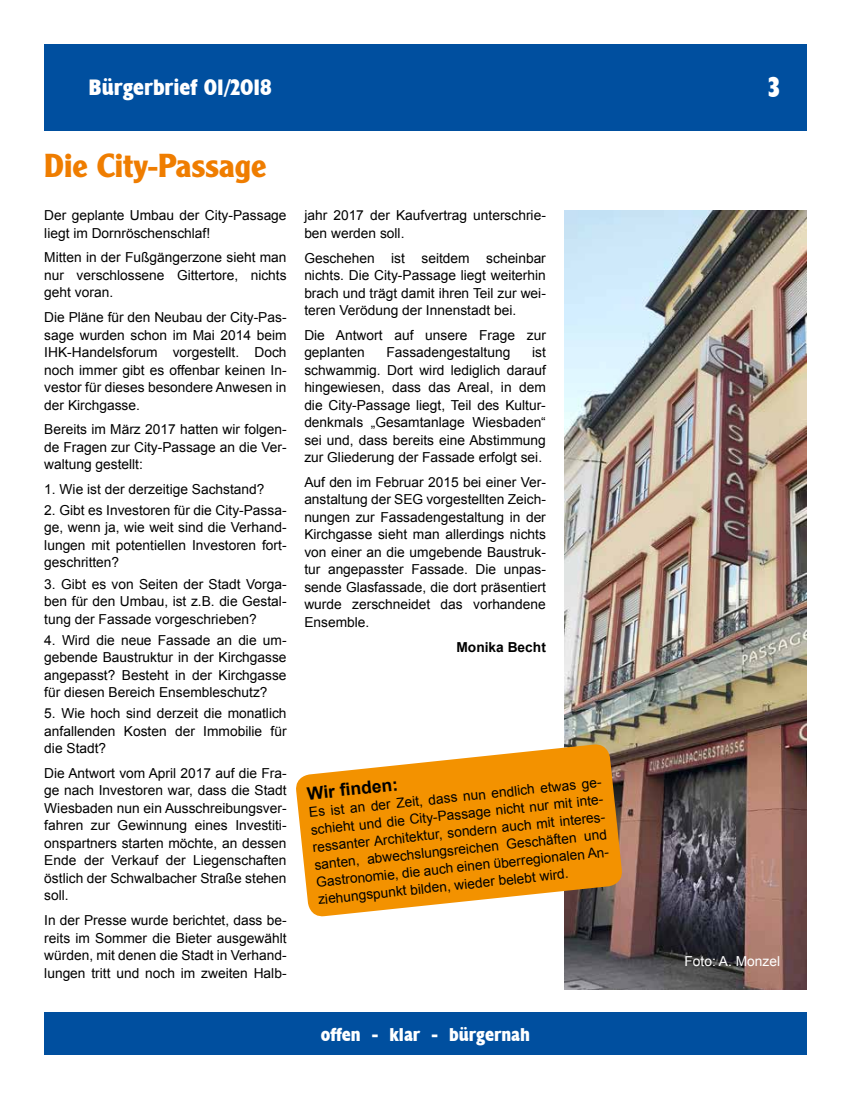
<style>
.page{position:relative;width:851px;height:1099px;background:#fff}
.page>*{position:absolute;margin:0;border:0;box-sizing:border-box;transform-origin:0 0}
.t1{font:700 32.5px "Clearface Gothic LT Std";color:#ef7d00}
.t2{font:700 condensed 28.75px "Humanist 521 BT Xtra";color:#fff}
.t3{font:700 condensed 22.5px "Humanist 521 BT Xtra";color:#fff}
.t4{font:700 condensed 18.75px "Humanist 521 BT Xtra";color:#fff}
.t5{font:700 17.5px "Arial";color:#000}
.t6{font:13.75px/17.5px "Arial";color:#000;text-align:justify}
.t7{font:13.75px "Arial";color:#fff}
.t8{font:700 13.75px "Arial";color:#000}
</style>
<div class="page">
<div style="left:44px;top:44px;width:762px;height:87px;background:#004f9f"></div>
<img style="left:564px;top:210px;width:242px;height:779px">
<svg style="left:296px;top:743px;width:327px;height:174px;fill:#f39200"></svg>
<div style="left:44px;top:1012px;width:762px;height:42px;background:#004f9f"></div>
<h3 class="t3" style="left:89px;top:73px;width:184px">Bürgerbrief 01/2018</h3>
<h2 class="t2" style="left:768px;top:69px;width:13px">3</h2>
<h1 class="t1" style="left:44px;top:146px;width:223px">Die City-Passage</h1>
<p class="t6" style="left:44px;top:207px;width:244px">Der geplante Umbau der City-Passage liegt im Dornröschenschlaf!</p>
<p class="t6" style="left:44px;top:249px;width:244px">Mitten in der Fußgängerzone sieht man nur verschlossene Gittertore, nichts geht voran.</p>
<p class="t6" style="left:44px;top:308px;width:244px">Die Pläne für den Neubau der City-Pas&shy;sage wurden schon im Mai 2014 beim IHK-Handelsforum vorgestellt. Doch noch immer gibt es offenbar keinen In&shy;vestor für dieses besondere Anwesen in der Kirchgasse.</p>
<p class="t6" style="left:44px;top:421px;width:244px">Bereits im März 2017 hatten wir folgen&shy;de Fragen zur City-Passage an die Ver&shy;waltung gestellt:</p>
<p class="t6" style="left:44px;top:480px;width:222px">1. Wie ist der derzeitige Sachstand?</p>
<p class="t6" style="left:44px;top:501px;width:244px">2. Gibt es Investoren für die City-Passa&shy;ge, wenn ja, wie weit sind die Verhand&shy;lungen mit potentiellen Investoren fort&shy;geschritten?</p>
<p class="t6" style="left:44px;top:575px;width:244px">3. Gibt es von Seiten der Stadt Vorga&shy;ben für den Umbau, ist z.B. die Gestal&shy;tung der Fassade vorgeschrieben?</p>
<p class="t6" style="left:44px;top:631px;width:244px">4. Wird die neue Fassade an die um&shy;gebende Baustruktur in der Kirchgasse angepasst? Besteht in der Kirchgasse für diesen Bereich Ensembleschutz?</p>
<p class="t6" style="left:44px;top:704px;width:244px">5. Wie hoch sind derzeit die monatlich anfallenden Kosten der Immobilie für die Stadt?</p>
<p class="t6" style="left:44px;top:764px;width:244px">Die Antwort vom April 2017 auf die Fra&shy;ge nach Investoren war, dass die Stadt Wiesbaden nun ein Ausschreibungsver&shy;fahren zur Gewinnung eines Investiti&shy;onspartners starten möchte, an dessen Ende der Verkauf der Liegenschaften östlich der Schwalbacher Straße stehen soll.</p>
<p class="t6" style="left:44px;top:911px;width:244px">In der Presse wurde berichtet, dass be&shy;reits im Sommer die Bieter ausgewählt würden, mit denen die Stadt in Verhand&shy;lungen tritt und noch im zweiten Halb-</p>
<p class="t6" style="left:304px;top:207px;width:243px">jahr 2017 der Kaufvertrag unterschrie&shy;ben werden soll.</p>
<p class="t6" style="left:304px;top:249px;width:243px">Geschehen ist seitdem scheinbar nichts. Die City-Passage liegt weiterhin brach und trägt damit ihren Teil zur wei&shy;teren Verödung der Innenstadt bei.</p>
<p class="t6" style="left:304px;top:326px;width:243px">Die Antwort auf unsere Frage zur geplanten</p>
<p class="t6" style="left:304px;top:344px;width:243px;text-indent:228px">ist schwammig. Dort wird lediglich darauf hingewiesen, dass das Areal, in dem die City-Passage liegt, Teil des Kultur&shy;denkmals „Gesamtanlage Wiesbaden“ sei und, dass bereits eine Abstimmung zur Gliederung der Fassade erfolgt sei.</p>
<p class="t6" style="left:304px;top:473px;width:243px">Auf den im Februar 2015 bei einer Ver&shy;anstaltung der SEG vorgestellten Zeich&shy;nungen zur Fassadengestaltung in der Kirchgasse sieht man allerdings nichts von einer an die umgebende Baustruk&shy;tur angepasster Fassade. Die unpas&shy;sende Glasfassade, die dort präsentiert wurde zerschneidet das vorhandene Ensemble.</p>
<p class="t8" style="left:456px;top:637px;width:91px">Monika Becht</p>
<p class="t6" style="left:386px;top:344px;width:125px">Fassadengestaltung</p>
<p class="t6" style="left:308px;top:803px;width:298px;text-align:left;rotate:-6deg">Es ist an der Zeit, dass nun endlich etwas ge&shy;schieht und die City-Passage nicht nur mit inte&shy;ressanter Architektur, sondern auch mit interes&shy;santen, abwechslungsreichen Geschäften und Gastronomie, die auch einen überregionalen An&shy;ziehungspunkt bilden, wieder belebt wird.</p>
<p class="t5" style="left:306px;top:782px;width:93px;rotate:-6deg">Wir fi nden:</p>
<h3 class="t4" style="left:321px;top:1022px;width:210px">offen - klar - bürgernah</h3>
<p class="t7" style="left:684px;top:952px;width:97px">Foto: A. Monzel</p>
</div>
